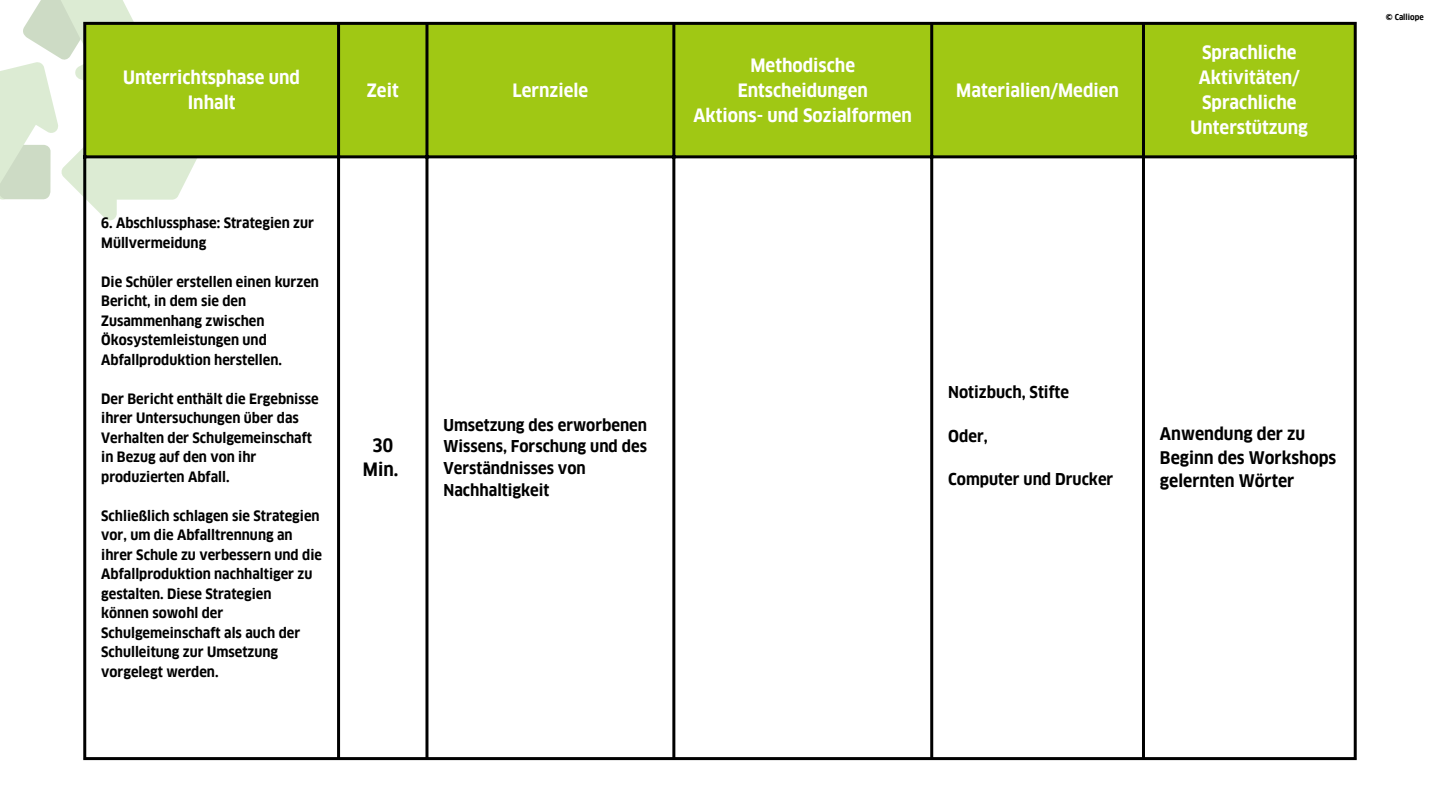
<style>
.page{position:relative;width:1440px;height:810px;background:#fff}
.page>*{position:absolute;margin:0;border:0;box-sizing:border-box;transform-origin:0 0}
.t1{font:700 18px/24.8px "Goethe FF Clan";color:#fff;text-align:center}
.t2{font:700 18px/24.8px "Goethe FF Clan";color:#000;text-align:center}
.t3{font:700 17px/23.2px "Goethe FF Clan";color:#000}
.t4{font:700 16px/21.8px "Goethe FF Clan";color:#000}
.t5{font:700 14px/19.5px "Goethe FF Clan";color:#000}
.t6{font:700 8px "Goethe FF Clan";color:#000}
</style>
<div class="page">
<svg style="left:0;top:0;width:203px;height:220px"></svg>
<div style="left:86px;top:25px;width:1268px;height:130px;background:#a0c814"></div>
<hr style="left:83px;top:25px;width:3px;height:732px;background:#000">
<hr style="left:337px;top:25px;width:3px;height:732px;background:#000">
<hr style="left:425px;top:25px;width:3px;height:732px;background:#000">
<hr style="left:672px;top:25px;width:3px;height:732px;background:#000">
<hr style="left:930px;top:25px;width:3px;height:732px;background:#000">
<hr style="left:1142px;top:25px;width:3px;height:732px;background:#000">
<hr style="left:1354px;top:25px;width:3px;height:732px;background:#000">
<hr style="left:83px;top:22px;width:1274px;height:3px;background:#000">
<hr style="left:83px;top:155px;width:1274px;height:3px;background:#000">
<hr style="left:83px;top:757px;width:1274px;height:3px;background:#000">
<p class="t1" style="left:123px;top:65px;width:178px">Unterrichtsphase und<br>Inhalt</p>
<p class="t1" style="left:367px;top:78px;width:33px">Zeit</p>
<p class="t1" style="left:513px;top:78px;width:77px">Lernziele</p>
<p class="t5" style="left:101px;top:213px;width:214px">6. Abschlussphase: Strategien zur<br>Müllvermeidung</p>
<p class="t5" style="left:101px;top:272px;width:219px">Die Schüler erstellen einen kurzen<br>Bericht, in dem sie den<br>Zusammenhang zwischen<br>Ökosystemleistungen und<br>Abfallproduktion herstellen.</p>
<p class="t5" style="left:101px;top:389px;width:219px">Der Bericht enthält die Ergebnisse ihrer Untersuchungen über das<br>Verhalten der Schulgemeinschaft in Bezug auf den von ihr produzierten Abfall.</p>
<p class="t5" style="left:101px;top:506px;width:222px">Schließlich schlagen sie Strategien vor, um die Abfalltrennung an ihrer Schule zu verbessern und die<br>Abfallproduktion nachhaltiger zu gestalten. Diese Strategien können sowohl der<br>Schulgemeinschaft als auch der<br>Schulleitung zur Umsetzung vorgelegt werden.</p>
<p class="t2" style="left:363px;top:433px;width:37px">30<br>Min.</p>
<p class="t4" style="left:443px;top:414px;width:205px">Umsetzung des erworbenen<br>Wissens, Forschung und des<br>Verständnisses von<br>Nachhaltigkeit</p>
<p class="t1" style="left:694px;top:53px;width:220px">Methodische<br>Entscheidungen<br>Aktions- und Sozialformen</p>
<p class="t1" style="left:956px;top:78px;width:164px">Materialien/Medien</p>
<p class="t1" style="left:1191px;top:41px;width:119px">Sprachliche<br>Aktivitäten/<br>Sprachliche<br>Unterstützung</p>
<p class="t4" style="left:948px;top:382px;width:122px">Notizbuch, Stifte</p>
<p class="t4" style="left:948px;top:425px;width:41px">Oder,</p>
<p class="t4" style="left:948px;top:469px;width:167px">Computer und Drucker</p>
<p class="t3" style="left:1160px;top:423px;width:178px">Anwendung der zu<br>Beginn des Workshops gelernten Wörter</p>
<p class="t6" style="left:1386px;top:12px;width:39px">© Calliope</p>
</div>
